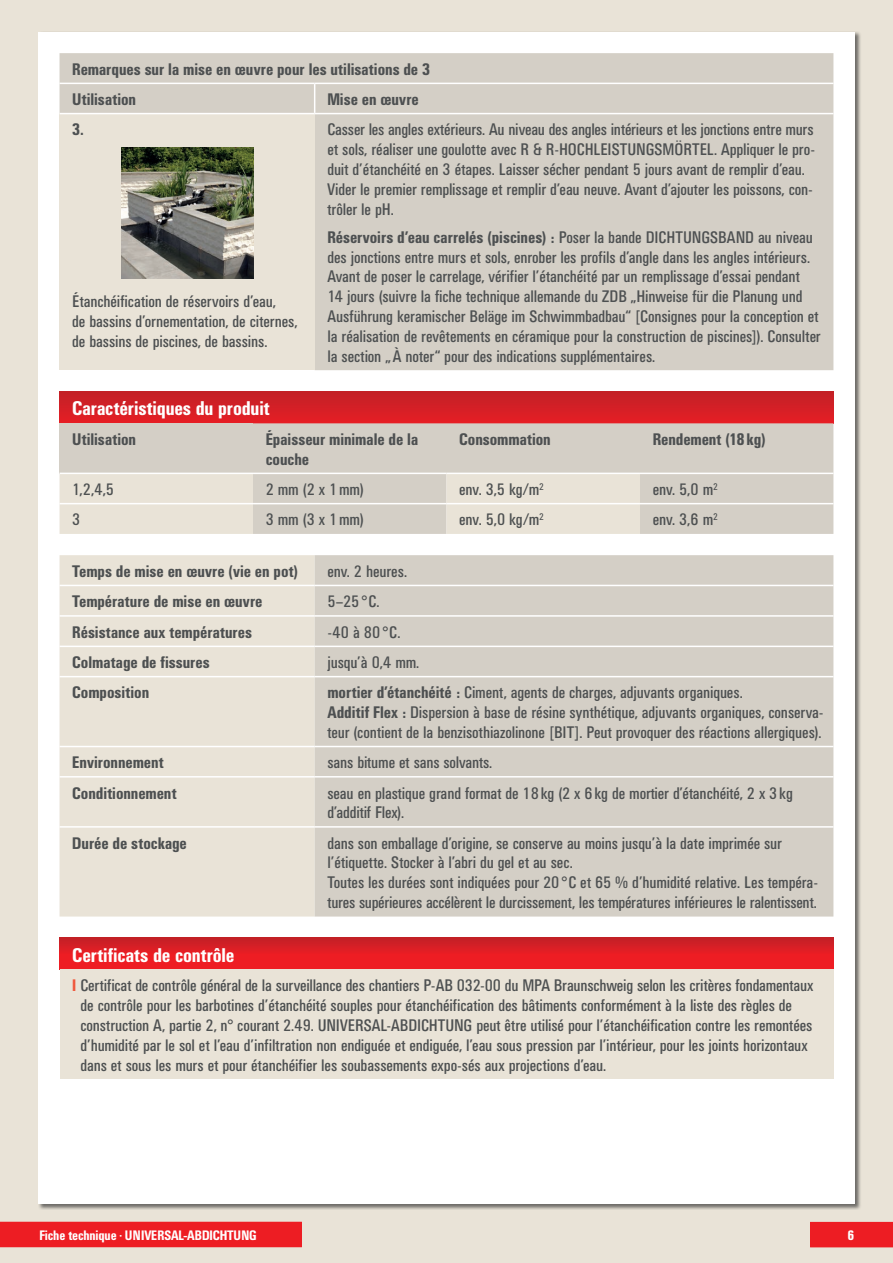
<style>
.page{position:relative;width:893px;height:1263px;background:#e9e3d7}
.page>*{position:absolute;margin:0;border:0;box-sizing:border-box;transform-origin:0 0}
.t1{font:500 condensed 19.5px "UN11";letter-spacing:.01em;color:#fff}
.t2{font:condensed 16.5px/19.8px "UN11";color:#4d5051}
.t3{font:500 condensed 16.5px/19.8px "UN11";letter-spacing:.01em;color:#4d5051}
.t4{font:500 condensed 13.5px "UN11";color:#fff}
.s1{font-weight:500}
.s2{font-family:"Univers"}
.s3{font-weight:500;color:#f0573b}
</style>
<div class="page">
<div style="left:38px;top:32px;width:817px;height:1171px;background:#fff"></div>
<div style="left:810px;top:1222px;width:83px;height:25px;background:#ed1d23"></div>
<div style="left:0;top:1222px;width:302px;height:25px;background:#ed1d23"></div>
<div style="left:60px;top:391px;width:773px;height:32px;background:linear-gradient(to bottom,#c12026,#e41e25)"></div>
<div style="left:60px;top:423px;width:193px;height:50px;background:#d4cfc6"></div>
<div style="left:253px;top:423px;width:580px;height:111px;background:#d4cfc6"></div>
<div style="left:60px;top:474px;width:193px;height:60px;background:#e9e3d7"></div>
<div style="left:446px;top:474px;width:194px;height:60px;background:#e9e3d7"></div>
<hr style="left:60px;top:503px;width:193px;height:1px;background:#fff">
<hr style="left:253px;top:503px;width:193px;height:1px;background:#fff">
<hr style="left:446px;top:503px;width:194px;height:1px;background:#fff">
<hr style="left:640px;top:503px;width:193px;height:1px;background:#fff">
<hr style="left:253px;top:473px;width:193px;height:1px;background:#fff">
<hr style="left:446px;top:473px;width:194px;height:1px;background:#fff">
<hr style="left:640px;top:473px;width:193px;height:1px;background:#fff">
<div style="left:60px;top:555px;width:255px;height:361px;background:#e9e3d7"></div>
<div style="left:315px;top:555px;width:518px;height:361px;background:#d4cfc6"></div>
<hr style="left:60px;top:585px;width:255px;height:1px;background:#fff">
<hr style="left:315px;top:585px;width:518px;height:1px;background:#fff">
<hr style="left:60px;top:615px;width:255px;height:2px;background:#fff">
<hr style="left:315px;top:615px;width:518px;height:2px;background:#fff">
<hr style="left:60px;top:646px;width:255px;height:1px;background:#fff">
<hr style="left:315px;top:646px;width:518px;height:1px;background:#fff">
<hr style="left:60px;top:746px;width:255px;height:1px;background:#fff">
<hr style="left:315px;top:746px;width:518px;height:1px;background:#fff">
<hr style="left:60px;top:776px;width:255px;height:1px;background:#fff">
<hr style="left:315px;top:776px;width:518px;height:1px;background:#fff">
<hr style="left:60px;top:826px;width:255px;height:2px;background:#fff">
<hr style="left:315px;top:826px;width:518px;height:2px;background:#fff">
<hr style="left:60px;top:676px;width:255px;height:1px;background:#fff">
<hr style="left:315px;top:676px;width:518px;height:1px;background:#fff">
<div style="left:60px;top:53px;width:773px;height:60px;background:#d4cfc6"></div>
<div style="left:315px;top:84px;width:518px;height:286px;background:#d4cfc6"></div>
<div style="left:60px;top:114px;width:255px;height:256px;background:#e9e3d7"></div>
<hr style="left:315px;top:113px;width:518px;height:1px;background:#fff">
<hr style="left:315px;top:83px;width:518px;height:1px;background:#fff">
<hr style="left:60px;top:83px;width:255px;height:1px;background:#fff">
<svg style="left:314px;top:84px;width:1px;height:29px"></svg>
<img style="left:121px;top:147px;width:132px;height:132px">
<div style="left:60px;top:938px;width:773px;height:32px;background:linear-gradient(to bottom,#cd1f26,#f71c22)"></div>
<div style="left:60px;top:970px;width:773px;height:109px;background:#e9e3d7"></div>
<p class="t3" style="left:72px;top:54px;width:359px;line-height:30.2px">Remarques sur la mise en œuvre pour les utilisations de 3<br>Utilisation</p>
<p class="t3" style="left:327px;top:89px;width:93px">Mise en œuvre</p>
<p class="t3" style="left:72px;top:119px;width:13px">3.</p>
<p class="t2" style="left:72px;top:291px;width:227px">Étanchéification de réservoirs d’eau,<br>de bassins d’ornementation, de citernes, de bassins de piscines, de bassins.</p>
<p class="t2" style="left:327px;top:120px;width:489px">Casser les angles extérieurs. Au niveau des angles intérieurs et les jonctions entre murs et sols, réaliser une goulotte avec R &amp; R-HOCHLEISTUNGSMÖRTEL. Appliquer le pro&shy;duit d’étanchéité en 3 étapes. Laisser sécher pendant 5 jours avant de remplir d’eau.<br>Vider le premier remplissage et remplir d’eau neuve. Avant d’ajouter les poissons, con&shy;trôler le pH.</p>
<p class="t2" style="left:327px;top:227px;width:495px"><span class="s1">Réservoirs d’eau carrelés (piscines) :</span> Poser la bande DICHTUNGSBAND au niveau des jonctions entre murs et sols, enrober les profils d’angle dans les angles intérieurs.<br>Avant de poser le carrelage, vérifier l’étanchéité par un remplissage d’essai pendant<br>14 jours (suivre la fiche technique allemande du ZDB „Hinweise für die Planung und Ausführung keramischer Beläge im Schwimmbadbau“ [Consignes pour la conception et la réalisation de revêtements en céramique pour la construction de piscines]). Consulter la section „À noter“ pour des indications supplémentaires.</p>
<p class="t1" style="left:72px;top:397px;width:199px">Caractéristiques du produit</p>
<p class="t3" style="left:72px;top:429px;width:65px">Utilisation</p>
<p class="t3" style="left:266px;top:429px;width:154px">Épaisseur minimale de la couche</p>
<p class="t3" style="left:459px;top:429px;width:93px">Consommation</p>
<p class="t3" style="left:653px;top:429px;width:114px">Rendement (18 kg)</p>
<p class="t2" style="left:72px;top:479px;width:43px">1,2,4,5</p>
<p class="t2" style="left:266px;top:479px;width:99px">2 mm (2 x 1mm)</p>
<p class="t2" style="left:459px;top:479px;width:86px">env. 3,5 kg/m<sup>2</sup></p>
<p class="t2" style="left:653px;top:479px;width:67px">env. 5,0 m<sup>2</sup></p>
<p class="t2" style="left:72px;top:510px;width:10px">3</p>
<p class="t2" style="left:266px;top:510px;width:99px">3 mm (3 x 1mm)</p>
<p class="t2" style="left:459px;top:510px;width:86px">env. 5,0 kg/m<sup>2</sup></p>
<p class="t2" style="left:653px;top:510px;width:66px">env. 3,6 m<sup>2</sup></p>
<p class="t3" style="left:72px;top:561px;width:227px">Temps de mise en œuvre (vie en pot)</p>
<p class="t2" style="left:327px;top:561px;width:81px">env. 2 heures.</p>
<p class="t3" style="left:72px;top:591px;width:192px">Température de mise en œuvre</p>
<p class="t2" style="left:327px;top:592px;width:53px">5–25 <span class="s2">°</span>C.</p>
<p class="t3" style="left:72px;top:622px;width:181px">Résistance aux températures</p>
<p class="t2" style="left:327px;top:622px;width:74px">-40 à 80<span class="s2">°</span>C.</p>
<p class="t3" style="left:72px;top:652px;width:139px">Colmatage de fissures</p>
<p class="t2" style="left:327px;top:652px;width:93px">jusqu’à 0,4 mm.</p>
<p class="t3" style="left:72px;top:682px;width:78px">Composition</p>
<p class="t2" style="left:327px;top:683px;width:498px"><span class="s1">mortier d’étanchéité :</span> Ciment, agents de charges, adjuvants organiques.<br><span class="s1">Additif Flex :</span> Dispersion à base de résine synthétique, adjuvants organiques, conserva&shy;teur (contient de la benzisothiazolinone [BIT]. Peut provoquer des réactions allergiques).</p>
<p class="t3" style="left:72px;top:752px;width:93px">Environnement</p>
<p class="t2" style="left:327px;top:752px;width:166px">sans bitume et sans solvants.</p>
<p class="t3" style="left:72px;top:783px;width:105px">Conditionnement</p>
<p class="t2" style="left:327px;top:783px;width:467px">seau en plastique grand format de 18 kg (2 x 6 kg de mortier d’étanchéité, 2 x 3 kg d’additif Flex).</p>
<p class="t3" style="left:72px;top:833px;width:116px">Durée de stockage</p>
<p class="t2" style="left:327px;top:833px;width:492px">dans son emballage d’origine, se conserve au moins jusqu’à la date imprimée sur l’étiquette. Stocker à l’abri du gel et au sec.<br>Toutes les durées sont indiquées pour 20 <span class="s2">°</span>C et 65 % d’humidité relative. Les tempéra&shy;tures supérieures accélèrent le durcissement, les températures inférieures le ralentissent.</p>
<p class="t1" style="left:72px;top:943px;width:164px">Certificats de contrôle</p>
<p class="t2" style="left:81px;top:976px;width:734px;text-indent:-8px"><span class="s3">I</span> Certificat de contrôle général de la surveillance des chantiers P-AB 032-00 du MPA Braunschweig selon les critères fondamentaux de contrôle pour les barbotines d’étanchéité souples pour étanchéification des bâtiments conformément à la liste des règles de construction A, partie 2, n<span class="s2">°</span> courant 2.49. UNIVERSAL-ABDICHTUNG peut être utilisé pour l’étanchéification contre les remontées d’humidité par le sol et l’eau d’infiltration non endiguée et endiguée, l’eau sous pression par l’intérieur, pour les joints horizontaux dans et sous les murs et pour étanchéifier les soubassements expo-sés aux projections d’eau.</p>
<p class="t4" style="left:39px;top:1227px;width:219px">Fiche technique <sup>•</sup> UNIVERSAL-ABDICHTUNG</p>
<p class="t4" style="left:847px;top:1227px;width:8px">6</p>
</div>
